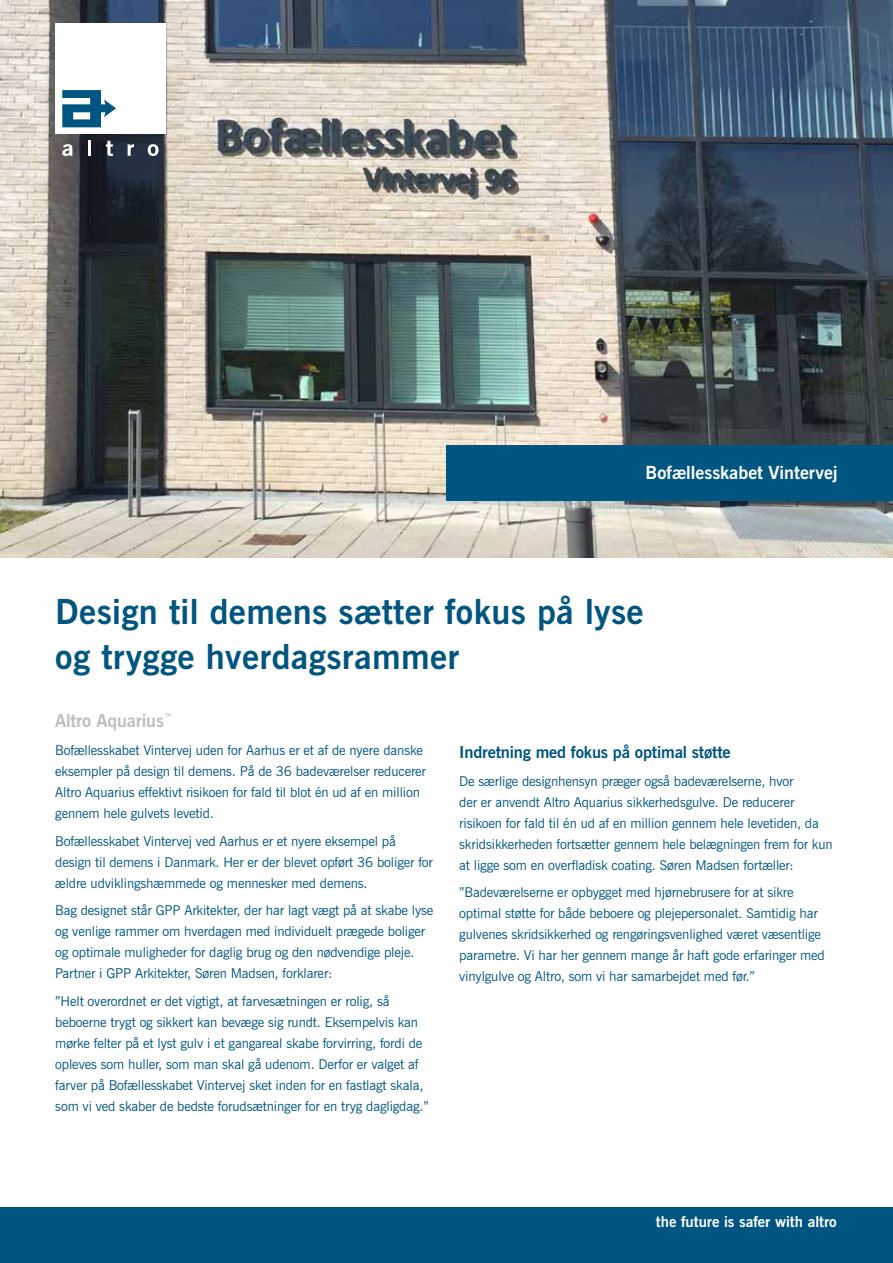
<style>
.page{position:relative;width:893px;height:1263px;background:#fff}
.page>*{position:absolute;margin:0;border:0;box-sizing:border-box;transform-origin:0 0}
.t1{font:700 34.5px/45px "News Gothic BT";letter-spacing:.01em;color:#005581}
.t2{font:700 18px "News Gothic BT";color:#fff}
.t3{font:700 18px "News Gothic BT";letter-spacing:-.01em;color:#bcbec0}
.t4{font:700 16.5px "News Gothic BT";letter-spacing:-.01em;color:#005581}
.t5{font:700 15px "News Gothic BT";color:#fff}
.t6{font:13.5px/21px "News Gothic BT";letter-spacing:-.01em;color:#005581}
</style>
<div class="page">
<img style="left:0;top:0;width:893px;height:557px">
<div style="left:447px;top:445px;width:446px;height:56px;background:#005581"></div>
<div style="left:0;top:1208px;width:893px;height:55px;background:#005581"></div>
<div style="left:55px;top:23px;width:111px;height:111px;background:#fff"></div>
<svg style="left:62px;top:144px;width:11px;height:12px"></svg>
<hr style="left:88px;top:140px;width:3px;height:16px;background:#fff">
<svg style="left:106px;top:141px;width:7px;height:15px"></svg>
<svg style="left:128px;top:144px;width:6px;height:12px"></svg>
<svg style="left:148px;top:144px;width:10px;height:12px"></svg>
<svg style="left:62px;top:90px;width:54px;height:37px"></svg>
<h2 class="t2" style="left:646px;top:462px;width:194px">Bofællesskabet Vintervej</h2>
<h1 class="t1" style="left:55px;top:589px;width:590px">Design til demens sætter fokus på lyse og trygge hverdagsrammer</h1>
<h2 class="t3" style="left:55px;top:710px;width:119px">Altro Aquarius<sup>™</sup></h2>
<p class="t6" style="left:55px;top:740px;width:372px">Bofællesskabet Vintervej uden for Aarhus er et af de nyere danske eksempler på design til demens. På de 36 badeværelser reducerer Altro Aquarius effektivt risikoen for fald til blot én ud af en million gennem hele gulvets levetid.</p>
<p class="t6" style="left:55px;top:830px;width:379px">Bofællesskabet Vintervej ved Aarhus er et nyere eksempel på design til demens i Danmark. Her er der blevet opført 36 boliger for ældre udviklingshæmmede og mennesker med demens.</p>
<p class="t6" style="left:55px;top:900px;width:380px">Bag designet står GPP Arkitekter, der har lagt vægt på at skabe lyse og venlige rammer om hverdagen med individuelt prægede boliger og optimale muligheder for daglig brug og den nødvendige pleje.<br>Partner i GPP Arkitekter, Søren Madsen, forklarer:</p>
<p class="t6" style="left:55px;top:990px;width:375px">”Helt overordnet er det vigtigt, at farvesætningen er rolig, så beboerne trygt og sikkert kan bevæge sig rundt. Eksempelvis kan mørke felter på et lyst gulv i et gangareal skabe forvirring, fordi de opleves som huller, som man skal gå udenom. Derfor er valget af farver på Bofællesskabet Vintervej sket inden for en fastlagt skala, som vi ved skaber de bedste forudsætninger for en tryg dagligdag.”</p>
<p class="t4" style="left:459px;top:742px;width:273px">Indretning med fokus på optimal støtte</p>
<p class="t6" style="left:459px;top:770px;width:375px">De særlige designhensyn præger også badeværelserne, hvor<br>der er anvendt Altro Aquarius sikkerhedsgulve. De reducerer risikoen for fald til én ud af en million gennem hele levetiden, da skridsikkerheden fortsætter gennem hele belægningen frem for kun at ligge som en overfladisk coating. Søren Madsen fortæller:</p>
<p class="t6" style="left:459px;top:882px;width:367px">”Badeværelserne er opbygget med hjørnebrusere for at sikre optimal støtte for både beboere og plejepersonalet. Samtidig har gulvenes skridsikkerhed og rengøringsvenlighed været væsentlige parametre. Vi har her gennem mange år haft gode erfaringer med vinylgulve og Altro, som vi har samarbejdet med før.”</p>
<p class="t5" style="left:656px;top:1213px;width:182px">the future is safer with altro</p>
</div>
